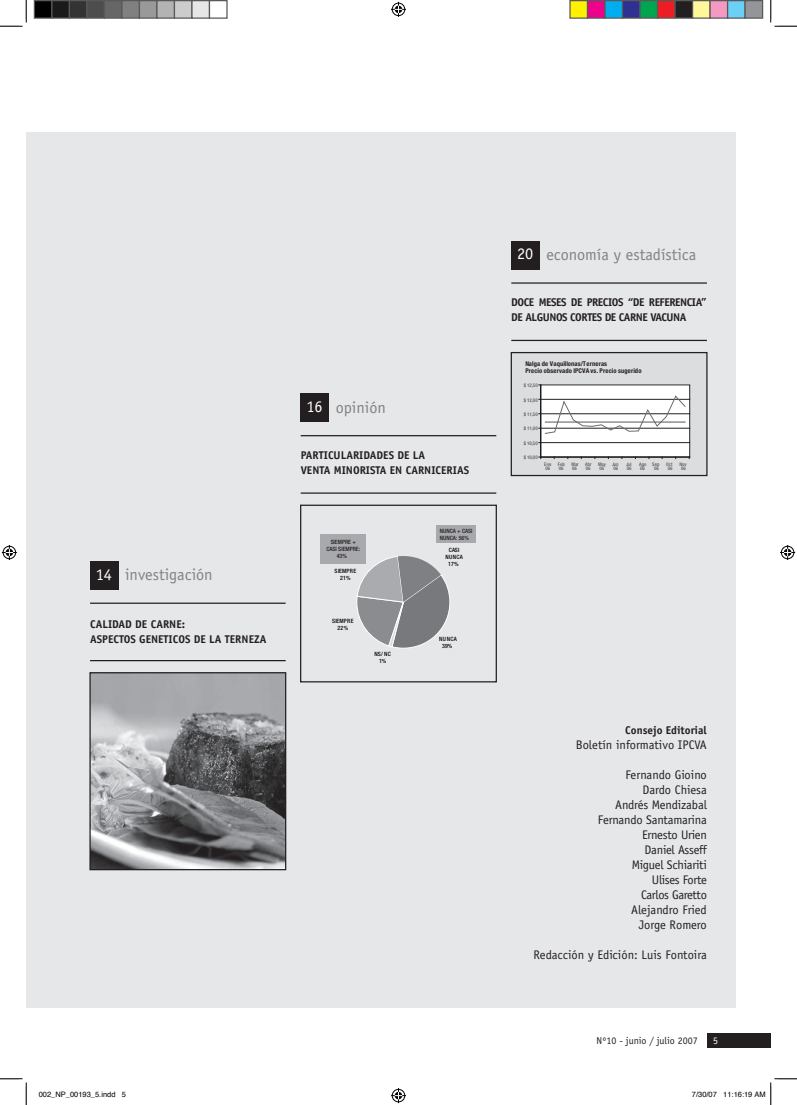
<style>
.page{position:relative;width:797px;height:1105px;background:#fff}
.page>*{position:absolute;margin:0;border:0;box-sizing:border-box;transform-origin:0 0}
.t1{font:16.25px "Officina Sans";color:#808285}
.t2{font:12.5px/15px "Officina Sans";letter-spacing:-.02em;color:#231f20;text-align:right}
.t3{font:12.5px "Officina Sans";color:#231f20}
.t4{font:700 11.25px/15px "Officina Sans";color:#231f20}
.t5{font:700 11.25px/15px "Officina Sans";letter-spacing:-.04em;color:#231f20}
.t6{font:10px "Officina Sans";color:#231f20}
.t7{font:7.5px "Helvetica";color:#000}
.t8{font:700 condensed 6.5px/7.9px "Helvetica Neue";letter-spacing:.02em;color:#231f20}
.t9{font:500 condensed 5.88px/7px "Helvetica Neue";color:#231f20;text-align:center}
.t10{font:500 condensed 5.88px/7px "Helvetica Neue";letter-spacing:.04em;color:#040503;text-align:center}
.t11{font:500 condensed 5.88px/7px "Helvetica Neue";letter-spacing:.06em;color:#040503;text-align:center}
.t12{font:500 condensed 4.88px/4.8px "Helvetica Neue";letter-spacing:-.015em;color:#57585a}
.s1{color:#fff}
</style>
<div class="page">
<div style="left:707px;top:1034px;width:63px;height:14px;background:#231f20"></div>
<div style="left:26px;top:133px;width:710px;height:875px;background:#e6e7e9"></div>
<div style="left:301px;top:394px;width:28px;height:28px;background:#231f20"></div>
<svg style="left:356px;top:555px;width:94px;height:94px"></svg>
<div style="left:320px;top:534px;width:45px;height:30px;background:#a8a9ad"></div>
<div style="left:436px;top:525px;width:40px;height:18px;background:#a8a9ad"></div>
<div style="left:300px;top:505px;width:197px;height:177px;border:1px solid #231f20"></div>
<hr style="left:301px;top:435px;width:195px;height:1px;background:#231f20">
<hr style="left:301px;top:492px;width:195px;height:2px;background:#231f20">
<div style="left:90px;top:561px;width:28px;height:28px;background:#231f20"></div>
<img style="left:91px;top:674px;width:193px;height:194px">
<div style="left:89px;top:672px;width:197px;height:198px;border:1px solid #231f20"></div>
<hr style="left:90px;top:603px;width:196px;height:1px;background:#231f20">
<hr style="left:90px;top:660px;width:196px;height:1px;background:#231f20">
<div style="left:511px;top:241px;width:28px;height:28px;background:#231f20"></div>
<div style="left:511px;top:353px;width:196px;height:122px;background:#dcdddf"></div>
<div style="left:540px;top:385px;width:149px;height:72px;background:#fff"></div>
<div style="left:540px;top:385px;width:150px;height:72px;border:1px solid #231f20"></div>
<hr style="left:540px;top:442px;width:149px;height:1px;background:#231f20">
<hr style="left:540px;top:428px;width:149px;height:1px;background:#231f20">
<hr style="left:540px;top:414px;width:149px;height:1px;background:#231f20">
<hr style="left:540px;top:399px;width:149px;height:1px;background:#231f20">
<hr style="left:540px;top:385px;width:1px;height:72px;background:#050504">
<hr style="left:540px;top:457px;width:149px;height:1px;background:#050504">
<svg style="left:539px;top:395px;width:147px;height:39px"></svg>
<hr style="left:545px;top:422px;width:140px;height:1px;background:#57585a">
<div style="left:510px;top:352px;width:197px;height:124px;border:1px solid #231f20"></div>
<hr style="left:511px;top:282px;width:196px;height:2px;background:#231f20">
<hr style="left:511px;top:340px;width:196px;height:1px;background:#231f20">
<svg style="left:0;top:0;width:27px;height:27px"></svg>
<svg style="left:0;top:1078px;width:27px;height:27px"></svg>
<svg style="left:770px;top:0;width:27px;height:27px"></svg>
<svg style="left:391px;top:2px;width:15px;height:15px"></svg>
<svg style="left:391px;top:1088px;width:15px;height:15px"></svg>
<svg style="left:2px;top:545px;width:15px;height:15px"></svg>
<svg style="left:780px;top:545px;width:15px;height:15px"></svg>
<div style="left:34px;top:1px;width:18px;height:17px;background:#000"></div>
<div style="left:34px;top:0;width:18px;height:19px;border:1px solid #595959"></div>
<div style="left:52px;top:1px;width:17px;height:17px;background:#1a1a1a"></div>
<div style="left:51px;top:0;width:19px;height:19px;border:1px solid #595959"></div>
<div style="left:69px;top:1px;width:18px;height:17px;background:#333"></div>
<div style="left:69px;top:0;width:19px;height:19px;border:1px solid #595959"></div>
<div style="left:87px;top:1px;width:17px;height:17px;background:#4d4d4d"></div>
<div style="left:86px;top:0;width:19px;height:19px;border:1px solid #595959"></div>
<div style="left:104px;top:1px;width:18px;height:17px;background:#666"></div>
<div style="left:104px;top:0;width:18px;height:19px;border:1px solid #595959"></div>
<div style="left:122px;top:1px;width:17px;height:17px;background:#808080"></div>
<div style="left:121px;top:0;width:19px;height:19px;border:1px solid #595959"></div>
<div style="left:139px;top:1px;width:18px;height:17px;background:#999"></div>
<div style="left:139px;top:0;width:19px;height:19px;border:1px solid #595959"></div>
<div style="left:157px;top:1px;width:17px;height:17px;background:#b3b3b3"></div>
<div style="left:156px;top:0;width:19px;height:19px;border:1px solid #595959"></div>
<div style="left:174px;top:1px;width:18px;height:17px;background:#ccc"></div>
<div style="left:174px;top:0;width:18px;height:19px;border:1px solid #595959"></div>
<div style="left:192px;top:1px;width:17px;height:17px;background:#e6e6e6"></div>
<div style="left:191px;top:0;width:19px;height:19px;border:1px solid #595959"></div>
<div style="left:209px;top:0;width:19px;height:19px;border:1px solid #595959"></div>
<div style="left:570px;top:1px;width:17px;height:17px;background:#fff101"></div>
<div style="left:569px;top:0;width:19px;height:19px;border:1px solid #595959"></div>
<div style="left:587px;top:1px;width:18px;height:17px;background:#ed028c"></div>
<div style="left:587px;top:0;width:18px;height:19px;border:1px solid #595959"></div>
<div style="left:605px;top:1px;width:17px;height:17px;background:#00aeef"></div>
<div style="left:604px;top:0;width:19px;height:19px;border:1px solid #595959"></div>
<div style="left:622px;top:1px;width:18px;height:17px;background:#2e3092"></div>
<div style="left:622px;top:0;width:18px;height:19px;border:1px solid #595959"></div>
<div style="left:640px;top:1px;width:17px;height:17px;background:#00a54f"></div>
<div style="left:639px;top:0;width:19px;height:19px;border:1px solid #595959"></div>
<div style="left:657px;top:1px;width:18px;height:17px;background:#ee1d23"></div>
<div style="left:657px;top:0;width:18px;height:19px;border:1px solid #595959"></div>
<div style="left:675px;top:1px;width:17px;height:17px;background:#231f20"></div>
<div style="left:674px;top:0;width:19px;height:19px;border:1px solid #595959"></div>
<div style="left:692px;top:1px;width:18px;height:17px;background:#fff79a"></div>
<div style="left:692px;top:0;width:18px;height:19px;border:1px solid #595959"></div>
<div style="left:710px;top:1px;width:17px;height:17px;background:#f499c2"></div>
<div style="left:709px;top:0;width:19px;height:19px;border:1px solid #595959"></div>
<div style="left:727px;top:1px;width:18px;height:17px;background:#6bcff6"></div>
<div style="left:727px;top:0;width:18px;height:19px;border:1px solid #595959"></div>
<div style="left:745px;top:1px;width:17px;height:17px;background:#939598"></div>
<div style="left:744px;top:0;width:19px;height:19px;border:1px solid #595959"></div>
<svg style="left:770px;top:1078px;width:27px;height:27px"></svg>
<h1 class="t1" style="left:517px;top:245px;width:181px"><span class="s1">20</span> economía y estadística</h1>
<p class="t5" style="left:511px;top:295px;width:197px">DOCE MESES DE PRECIOS “DE REFERENCIA”<br>DE ALGUNOS CORTES DE CARNE VACUNA</p>
<p class="t8" style="left:525px;top:359px;width:118px">Nalga de Vaquillonas/Terneras<br>Precio observado IPCVA vs. Precio sugerido</p>
<h1 class="t1" style="left:96px;top:565px;width:118px"><span class="s1">14</span> investigación</h1>
<p class="t4" style="left:90px;top:616px;width:178px">CALIDAD DE CARNE:<br>ASPECTOS GENETICOS DE LA TERNEZA</p>
<h1 class="t1" style="left:306px;top:398px;width:81px"><span class="s1">16</span> opinión</h1>
<p class="t4" style="left:301px;top:448px;width:170px">PARTICULARIDADES DE LA<br>VENTA MINORISTA EN CARNICERIAS</p>
<p class="t9" style="left:326px;top:538px;width:35px">SIEMPRE +<br>CASI SIEMPRE:<br>43%</p>
<p class="t11" style="left:334px;top:567px;width:23px">SIEMPRE<br>21%</p>
<p class="t10" style="left:332px;top:617px;width:23px">SIEMPRE<br>22%</p>
<p class="t10" style="left:374px;top:650px;width:18px">NS/ NC<br>1%</p>
<p class="t9" style="left:440px;top:528px;width:34px;text-align:left">NUNCA + CASI<br>NUNCA: 56%</p>
<p class="t10" style="left:445px;top:546px;width:19px">CASI<br>NUNCA<br>17%</p>
<p class="t10" style="left:439px;top:635px;width:19px">NUNCA<br>39%</p>
<p class="t12" style="left:523px;top:383px;width:15px">$ 12,50</p>
<p class="t12" style="left:523px;top:397px;width:15px">$ 12,00</p>
<p class="t12" style="left:523px;top:412px;width:15px">$ 11,50</p>
<p class="t12" style="left:523px;top:426px;width:15px">$ 11,00</p>
<p class="t12" style="left:523px;top:441px;width:15px">$ 10,50</p>
<p class="t12" style="left:523px;top:455px;width:15px">$ 10,00</p>
<p class="t12" style="left:544px;top:462px;width:9px">Ene<br>06</p>
<p class="t12" style="left:558px;top:462px;width:8px">Feb<br>06</p>
<p class="t12" style="left:571px;top:462px;width:9px">Mar<br>06</p>
<p class="t12" style="left:585px;top:462px;width:8px">Abr<br>06</p>
<p class="t12" style="left:598px;top:462px;width:9px">May<br>06</p>
<p class="t12" style="left:612px;top:462px;width:8px">Jun<br>06</p>
<p class="t12" style="left:626px;top:462px;width:7px">Jul<br>06</p>
<p class="t12" style="left:639px;top:462px;width:9px">Ago<br>06</p>
<p class="t12" style="left:652px;top:462px;width:9px;text-align:center">Sep<br>06</p>
<p class="t12" style="left:666px;top:462px;width:8px;text-align:center">Oct<br>06</p>
<p class="t12" style="left:679px;top:462px;width:8px;text-align:center">Nov<br>06</p>
<p class="t4" style="left:625px;top:722px;width:83px">Consejo Editorial</p>
<p class="t3" style="left:575px;top:737px;width:133px">Boletín informativo IPCVA</p>
<p class="t2" style="left:598px;top:767px;width:111px">Fernando Gioino<br>Dardo Chiesa<br>Andrés Mendizabal<br>Fernando Santamarina<br>Ernesto Urien<br>Daniel Asseff<br>Miguel Schiariti<br>Ulises Forte<br>Carlos Garetto<br>Alejandro Fried<br>Jorge Romero</p>
<p class="t3" style="left:533px;top:947px;width:175px">Redacción y Edición: Luis Fontoira</p>
<p class="t6" style="left:596px;top:1034px;width:103px">Nº10 - junio / julio 2007</p>
<p class="t7" style="left:39px;top:1088px;width:89px">002_NP_00193_5.indd 5</p>
<p class="t7" style="left:692px;top:1088px;width:75px">7/30/07 11:16:19 AM</p>
</div>
